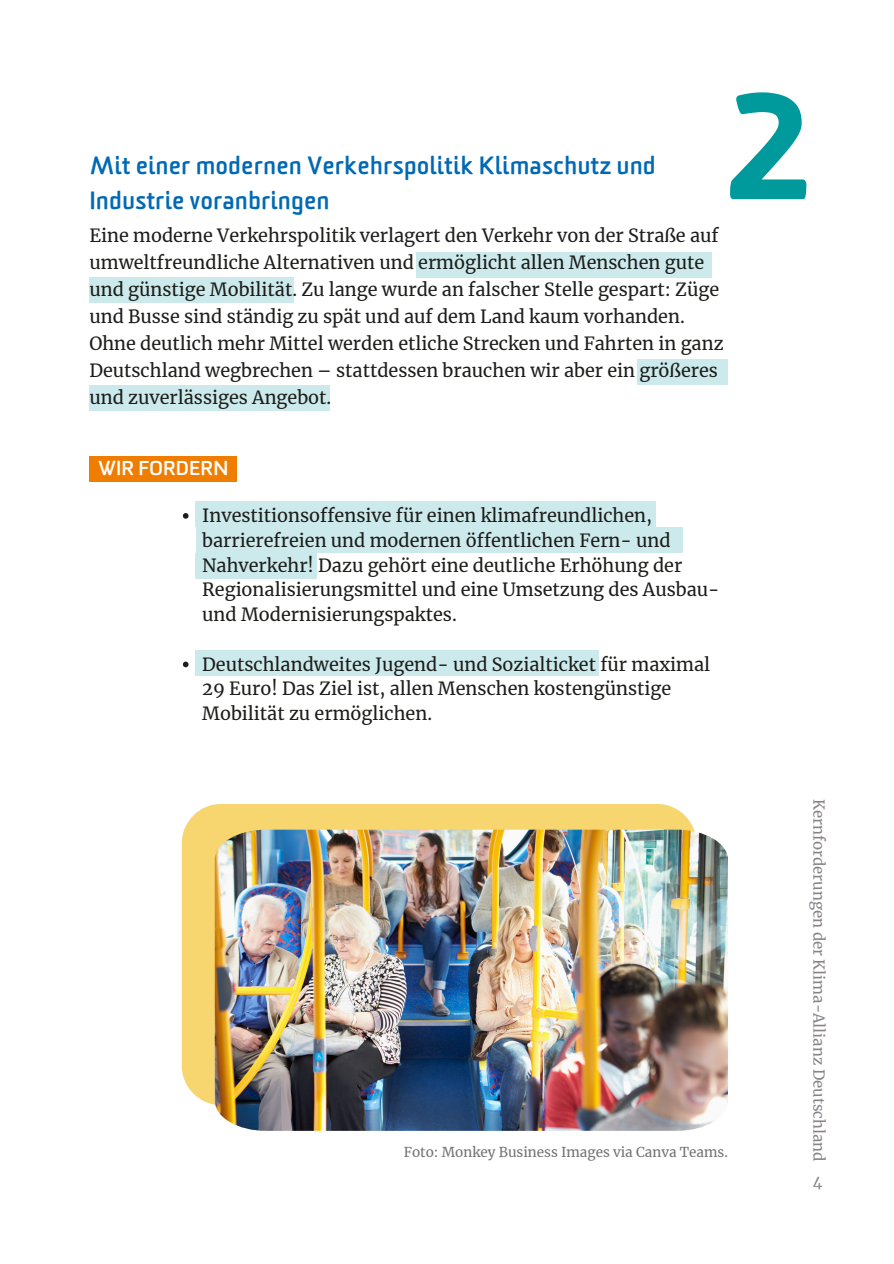
<style>
.page{position:relative;width:894px;height:1264px;background:#fff}
.page>*{position:absolute;margin:0;border:0;box-sizing:border-box;transform-origin:0 0}
.t1{font:900 151.35px "Sommet Rounded";color:#009a9d}
.t2{font:700 24px/34.8px "Sommet Rounded";color:#0069b4}
.t3{font:700 19.5px "Sommet Rounded";color:#fff}
.t4{font:18px/27px "Merriweather";color:#1d1d1b}
.t5{font:15px "Merriweather";color:#88838a}
.t6{font:13.5px "Merriweather";color:#737373}
</style>
<div class="page">
<div style="left:89px;top:456px;width:148px;height:26px;background:#ef7d00"></div>
<div style="left:416px;top:252px;width:295px;height:25px;background:#cceaeb"></div>
<div style="left:89px;top:277px;width:204px;height:26px;background:#cceaeb"></div>
<div style="left:636px;top:359px;width:91px;height:26px;background:#cceaeb"></div>
<div style="left:89px;top:385px;width:240px;height:25px;background:#cceaeb"></div>
<div style="left:195px;top:501px;width:461px;height:26px;background:#cceaeb"></div>
<div style="left:195px;top:527px;width:487px;height:26px;background:#cceaeb"></div>
<div style="left:195px;top:553px;width:121px;height:25px;background:#cceaeb"></div>
<div style="left:195px;top:649px;width:403px;height:26px;background:#cceaeb"></div>
<div style="left:182px;top:804px;width:514px;height:301px;background:#f7d670;border-radius:39px"></div>
<img style="left:215px;top:829px;width:512px;height:301px">
<svg style="left:183px;top:513px;width:5px;height:5px"></svg>
<svg style="left:183px;top:661px;width:5px;height:6px"></svg>
<h3 class="t1" style="left:721px;top:104px;width:89px">2</h3>
<p class="t2" style="left:89px;top:153px;width:568px">Mit einer modernen Verkehrspolitik Klimaschutz und<br>Industrie voranbringen</p>
<p class="t4" style="left:89px;top:222px;width:635px">Eine moderne Verkehrspolitik verlagert den Verkehr von der Straße auf umweltfreundliche Alternativen und ermöglicht allen Menschen gute und günstige Mobilität. Zu lange wurde an falscher Stelle gespart: Züge und Busse sind ständig zu spät und auf dem Land kaum vorhanden.<br>Ohne deutlich mehr Mittel werden etliche Strecken und Fahrten in ganz Deutschland wegbrechen – stattdessen brauchen wir aber ein größeres und zuverlässiges Angebot.</p>
<p class="t3" style="left:98px;top:462px;width:132px">WIR FORDERN</p>
<p class="t4" style="left:202px;top:503px;width:518px;line-height:24.8px">Investitionsoffensive für einen klimafreundlichen, barrierefreien und modernen öffentlichen Fern- und Nahverkehr! Dazu gehört eine deutliche Erhöhung der Regionalisierungsmittel und eine Umsetzung des Ausbau&shy;und Modernisierungspaktes.</p>
<p class="t4" style="left:202px;top:652px;width:509px;line-height:24.8px">Deutschlandweites Jugend- und Sozialticket für maximal<br>29 Euro! Das Ziel ist, allen Menschen kostengünstige<br>Mobilität zu ermöglichen.</p>
<h2 class="t6" style="left:403px;top:1144px;width:326px">Foto: Monkey Business Images via Canva Teams.</h2>
<p class="t5" style="left:828px;top:799px;width:364px;rotate:90deg">Kernforderungen der Klima-Allianz Deutschland</p>
<p class="t5" style="left:812px;top:1172px;width:11px">4</p>
</div>
